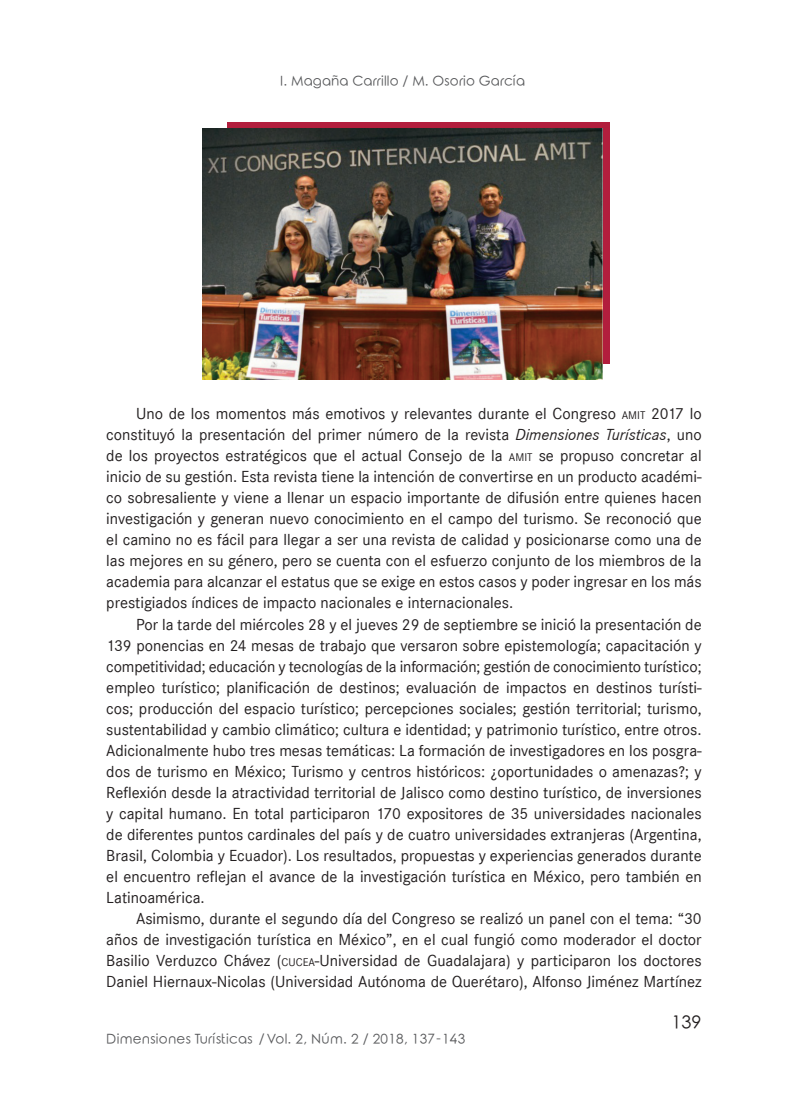
<style>
.page{position:relative;width:808px;height:1106px;background:#fff}
.page>*{position:absolute;margin:0;border:0;box-sizing:border-box;transform-origin:0 0}
.t1{font:18px "Rounded Elegance";color:#231f20}
.t2{font:16.5px/21px "Corporate S";color:#231f20;text-align:justify}
.t3{font:13.5px "Rounded Elegance";letter-spacing:.02em;color:#57585a}
.s1{font-size:11.55px}
.s2{font-style:italic}
</style>
<div class="page">
<div style="left:227px;top:122px;width:382px;height:241px;background:#b21e3d"></div>
<img style="left:203px;top:128px;width:400px;height:252px">
<p class="t3" style="left:280px;top:73px;width:246px">I. Magaña Carrillo / M. Osorio García</p>
<p class="t2" style="left:106px;top:403px;width:597px;text-indent:30px">Uno de los momentos más emotivos y relevantes durante el Congreso <span class="s1">AMIT</span> 2017 lo constituyó la presentación del primer número de la revista <span class="s2">Dimensiones Turísticas</span>, uno de los proyectos estratégicos que el actual Consejo de la <span class="s1">AMIT</span> se propuso concretar al inicio de su gestión. Esta revista tiene la intención de convertirse en un producto académi&shy;co sobresaliente y viene a llenar un espacio importante de difusión entre quienes hacen investigación y generan nuevo conocimiento en el campo del turismo. Se reconoció que el camino no es fácil para llegar a ser una revista de calidad y posicionarse como una de las mejores en su género, pero se cuenta con el esfuerzo conjunto de los miembros de la academia para alcanzar el estatus que se exige en estos casos y poder ingresar en los más prestigiados índices de impacto nacionales e internacionales.</p>
<p class="t2" style="left:106px;top:613px;width:597px;text-indent:30px">Por la tarde del miércoles 28 y el jueves 29 de septiembre se inició la presentación de 139 ponencias en 24 mesas de trabajo que versaron sobre epistemología; capacitación y competitividad; educación y tecnologías de la información; gestión de conocimiento turístico; empleo turístico; planificación de destinos; evaluación de impactos en destinos turísti&shy;cos; producción del espacio turístico; percepciones sociales; gestión territorial; turismo, sustentabilidad y cambio climático; cultura e identidad; y patrimonio turístico, entre otros.<br>Adicionalmente hubo tres mesas temáticas: La formación de investigadores en los posgra&shy;dos de turismo en México; Turismo y centros históricos: ¿oportunidades o amenazas?; y Reflexión desde la atractividad territorial de Jalisco como destino turístico, de inversiones y capital humano. En total participaron 170 expositores de 35 universidades nacionales de diferentes puntos cardinales del país y de cuatro universidades extranjeras (Argentina, Brasil, Colombia y Ecuador). Los resultados, propuestas y experiencias generados durante el encuentro reflejan el avance de la investigación turística en México, pero también en Latinoamérica.</p>
<p class="t2" style="left:106px;top:907px;width:597px;text-indent:30px">Asimismo, durante el segundo día del Congreso se realizó un panel con el tema: “30 años de investigación turística en México”, en el cual fungió como moderador el doctor Basilio Verduzco Chávez (<span class="s1">CUCEA</span>-Universidad de Guadalajara) y participaron los doctores Daniel Hiernaux-Nicolas (Universidad Autónoma de Querétaro), Alfonso Jiménez Martínez</p>
<p class="t3" style="left:106px;top:1030px;width:360px">Dimensiones Turísticas / Vol. 2, Núm. 2 / 2018, 137-143</p>
<p class="t1" style="left:671px;top:1011px;width:32px">139</p>
</div>
